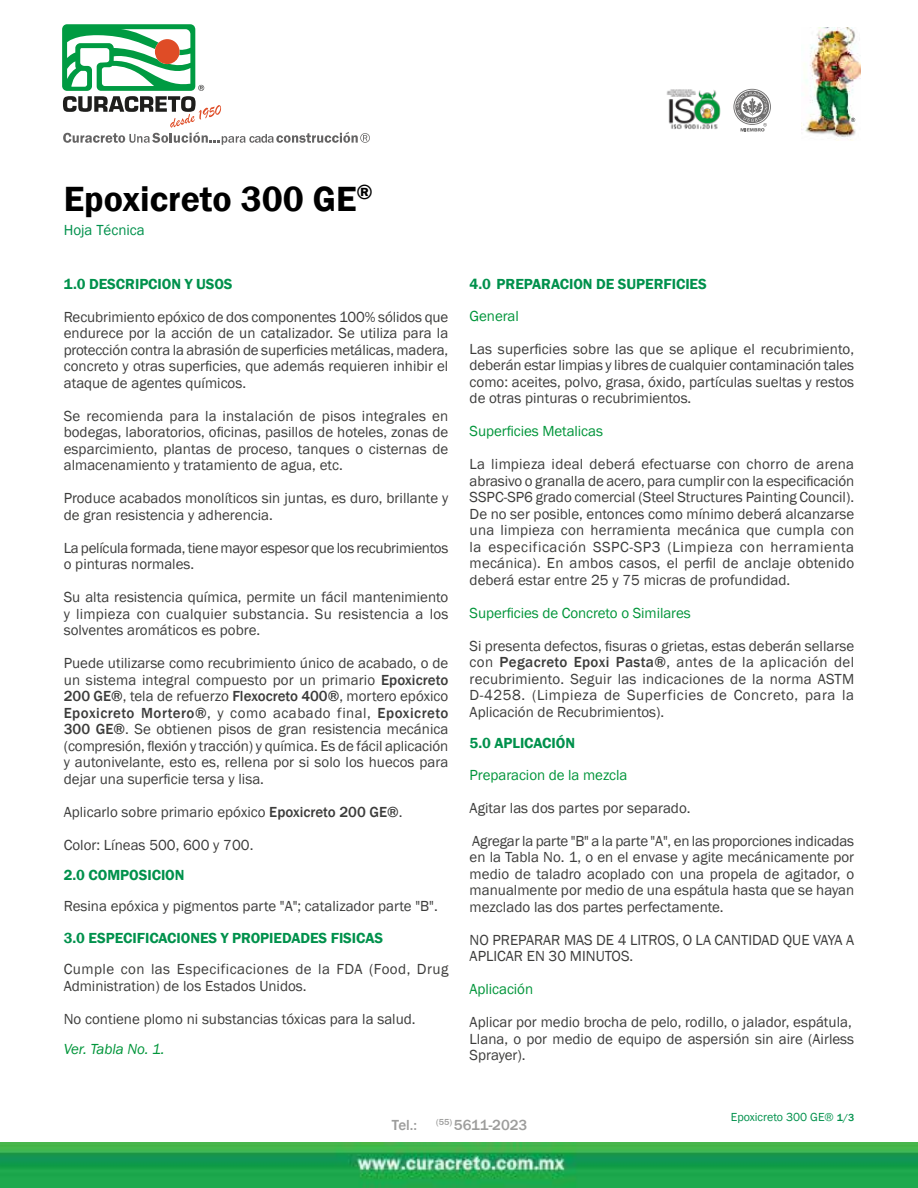
<style>
.page{position:relative;width:918px;height:1188px;background:#fff}
.page>*{position:absolute;margin:0;border:0;box-sizing:border-box;transform-origin:0 0}
.t1{font:600 36px "Franklin Gothic";color:#000}
.t2{font:15px/16.5px "Franklin Gothic";color:#3c3c3b;text-align:justify}
.t3{font:600 15px "Franklin Gothic";letter-spacing:-.005em;color:#00914c}
.t4{font:15px "Franklin Gothic";letter-spacing:-.005em;color:#00953a}
.t5{font:15px/16.5px "Franklin Gothic";letter-spacing:.03em;color:#3c3c3b}
.t6{font:500 15px "Franklin Gothic";color:#9d9d9c}
.t7{font:italic 15px "Franklin Gothic";letter-spacing:-.005em;color:#00953a}
.t8{font:15px "Franklin Gothic";color:#00914c}
.t9{font:12px "Franklin Gothic";color:#00914c}
.s1{font-weight:500}
.s2{font-weight:500;font-size:10.5px}
</style>
<div class="page">
<img style="left:803px;top:27px;width:58px;height:113px">
<img style="left:0;top:1143px;width:918px;height:45px">
<svg style="left:62px;top:24px;width:308px;height:121px"></svg>
<svg style="left:851px;top:118px;width:4px;height:4px"></svg>
<img style="left:666px;top:89px;width:55px;height:40px">
<svg style="left:733px;top:89px;width:38px;height:43px"></svg>
<h1 class="t1" style="left:64px;top:177px;width:311px">Epoxicreto 300 GE<sup>®</sup></h1>
<p class="t8" style="left:64px;top:221px;width:83px">Hoja Técnica</p>
<p class="t3" style="left:64px;top:275px;width:170px">1.0 DESCRIPCION Y USOS</p>
<p class="t2" style="left:64px;top:309px;width:386px">Recubrimiento epóxico de dos componentes 100% sólidos que endurece por la acción de un catalizador. Se utiliza para la protección contra la abrasión de superficies metálicas, madera, concreto y otras superficies, que además requieren inhibir el ataque de agentes químicos.</p>
<p class="t2" style="left:64px;top:408px;width:386px">Se recomienda para la instalación de pisos integrales en bodegas, laboratorios, oficinas, pasillos de hoteles, zonas de esparcimiento, plantas de proceso, tanques o cisternas de almacenamiento y tratamiento de agua, etc.</p>
<p class="t2" style="left:64px;top:490px;width:386px">Produce acabados monolíticos sin juntas, es duro, brillante y de gran resistencia y adherencia.</p>
<p class="t2" style="left:64px;top:540px;width:386px">La película formada, tiene mayor espesor que los recubrimientos o pinturas normales.</p>
<p class="t2" style="left:64px;top:589px;width:386px">Su alta resistencia química, permite un fácil mantenimiento y limpieza con cualquier substancia. Su resistencia a los solventes aromáticos es pobre.</p>
<p class="t2" style="left:64px;top:655px;width:386px">Puede utilizarse como recubrimiento único de acabado, o de un sistema integral compuesto por un primario <span class="s1">Epoxicreto 200 GE®</span>, tela de refuerzo <span class="s1">Flexocreto 400®</span>, mortero epóxico <span class="s1">Epoxicreto Mortero®</span>, y como acabado final, <span class="s1">Epoxicreto 300 GE®</span>. Se obtienen pisos de gran resistencia mecánica (compresión, flexión y tracción) y química. Es de fácil aplicación y autonivelante, esto es, rellena por si solo los huecos para dejar una superficie tersa y lisa.</p>
<p class="t2" style="left:64px;top:804px;width:340px">Aplicarlo sobre primario epóxico <span class="s1">Epoxicreto 200 GE®</span>.</p>
<p class="t2" style="left:64px;top:837px;width:191px">Color: Líneas 500, 600 y 700.</p>
<p class="t3" style="left:64px;top:865px;width:122px">2.0 COMPOSICION</p>
<p class="t2" style="left:64px;top:898px;width:375px">Resina epóxica y pigmentos parte "A"; catalizador parte "B".</p>
<p class="t3" style="left:64px;top:928px;width:321px">3.0 ESPECIFICACIONES Y PROPIEDADES FISICAS</p>
<p class="t5" style="left:64px;top:961px;width:386px">Cumple con las Especificaciones de la FDA (Food, Drug<br>Administration) de los Estados Unidos.</p>
<p class="t2" style="left:64px;top:1011px;width:353px">No contiene plomo ni substancias tóxicas para la salud.</p>
<p class="t7" style="left:64px;top:1039px;width:102px">Ver. Tabla No. 1.</p>
<p class="t3" style="left:470px;top:275px;width:239px">4.0 PREPARACION DE SUPERFICIES</p>
<p class="t4" style="left:470px;top:306px;width:51px">General</p>
<p class="t2" style="left:470px;top:341px;width:386px">Las superficies sobre las que se aplique el recubrimiento, deberán estar limpias y libres de cualquier contaminación tales como: aceites, polvo, grasa, óxido, partículas sueltas y restos de otras pinturas o recubrimientos.</p>
<p class="t4" style="left:470px;top:422px;width:135px">Superficies Metalicas</p>
<p class="t2" style="left:470px;top:456px;width:386px">La limpieza ideal deberá efectuarse con chorro de arena abrasivo o granalla de acero, para cumplir con la especificación SSPC-SP6 grado comercial (Steel Structures Painting Council).<br>De no ser posible, entonces como mínimo deberá alcanzarse una limpieza con herramienta mecánica que cumpla con la especificación SSPC-SP3 (Limpieza con herramienta mecánica). En ambos casos, el perfil de anclaje obtenido deberá estar entre 25 y 75 micras de profundidad.</p>
<p class="t4" style="left:470px;top:603px;width:223px">Superficies de Concreto o Similares</p>
<p class="t2" style="left:470px;top:638px;width:386px">Si presenta defectos, fisuras o grietas, estas deberán sellarse con <span class="s1">Pegacreto Epoxi Pasta®</span>, antes de la aplicación del recubrimiento. Seguir las indicaciones de la norma ASTM D-4258. (Limpieza de Superficies de Concreto, para la Aplicación de Recubrimientos).</p>
<p class="t3" style="left:470px;top:734px;width:107px">5.0 APLICACIÓN</p>
<p class="t4" style="left:470px;top:765px;width:159px">Preparacion de la mezcla</p>
<p class="t2" style="left:470px;top:800px;width:222px">Agitar las dos partes por separado.</p>
<p class="t2" style="left:470px;top:833px;width:386px">Agregar la parte "B" a la parte "A", en las proporciones indicadas en la Tabla No. 1, o en el envase y agite mecánicamente por medio de taladro acoplado con una propela de agitador, o manualmente por medio de una espátula hasta que se hayan mezclado las dos partes perfectamente.</p>
<p class="t2" style="left:470px;top:932px;width:386px">NO PREPARAR MAS DE 4 LITROS, O LA CANTIDAD QUE VAYA A<br>APLICAR EN 30 MINUTOS.</p>
<p class="t4" style="left:470px;top:980px;width:65px">Aplicación</p>
<p class="t2" style="left:470px;top:1014px;width:386px;text-align:left">Aplicar por medio brocha de pelo, rodillo, o jalador, espátula,<br>Llana, o por medio de equipo de aspersión sin aire (Airless<br>Sprayer).</p>
<p class="t6" style="left:392px;top:1115px;width:27px">Tel.:</p>
<p class="t6" style="left:436px;top:1115px;width:93px"><sup>(55)</sup> 5611-2023</p>
<p class="t9" style="left:731px;top:1110px;width:125px">Epoxicreto 300 GE® <span class="s2">1/3</span></p>
</div>
